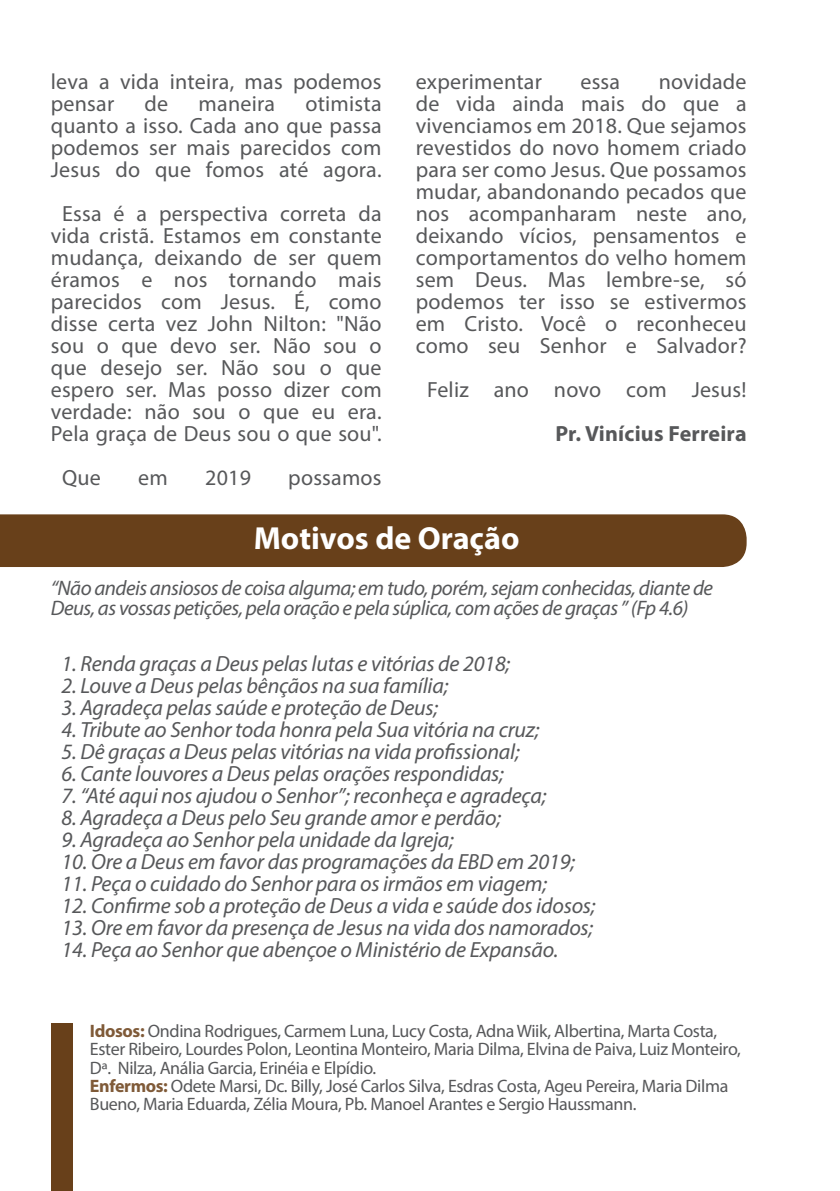
<style>
.page{position:relative;width:840px;height:1191px;background:#fff}
.page>*{position:absolute;margin:0;border:0;box-sizing:border-box;transform-origin:0 0}
.t1{font:700 32px "Myriad Pro";color:#fff}
.t2{font:22px/22px "Myriad Pro";letter-spacing:.01em;color:#57585a;text-align:justify}
.t3{font:italic 22px "Myriad Pro";letter-spacing:-.01em;color:#57585a}
.t4{font:700 22px "Myriad Pro";letter-spacing:.01em;color:#57585a}
.t5{font:italic 21px/20px "Myriad Pro";letter-spacing:-.025em;color:#57585a}
.t6{font:18px/18px "Myriad Pro";letter-spacing:-.02em;color:#57585a}
.s1{font-weight:700;color:#7f5a38}
</style>
<div class="page">
<div style="left:0;top:514px;width:746px;height:53px;background:#68401a"></div>
<div style="left:51px;top:1024px;width:21px;height:167px;background:#68401a"></div>
<p class="t2" style="left:51px;top:70px;width:332px">leva a vida inteira, mas podemos pensar</p>
<p class="t2" style="left:144px;top:92px;width:25px">de</p>
<p class="t2" style="left:198px;top:92px;width:78px">maneira</p>
<p class="t2" style="left:51px;top:92px;width:332px;text-indent:254px">otimista quanto a isso. Cada ano que passa podemos ser mais parecidos com Jesus do que fomos até agora.</p>
<p class="t2" style="left:51px;top:202px;width:332px;text-align:center">Essa é a perspectiva correta da vida cristã. Estamos em constante mudança, deixando de ser quem éramos e nos tornando mais parecidos com Jesus. É, como disse certa vez John Nilton: "Não sou o que devo ser. Não sou o que desejo ser. Não sou o que espero ser. Mas posso dizer com verdade: não sou o que eu era.<br>Pela graça de Deus sou o que sou".</p>
<p class="t2" style="left:62px;top:466px;width:40px">Que</p>
<p class="t2" style="left:138px;top:466px;width:31px">em</p>
<p class="t2" style="left:205px;top:466px;width:47px">2019</p>
<p class="t2" style="left:288px;top:466px;width:95px">possamos</p>
<p class="t2" style="left:415px;top:70px;width:332px;text-indent:243px">novidade de vida ainda mais do que a vivenciamos em 2018. Que sejamos revestidos do novo homem criado para ser como Jesus. Que possamos mudar, abandonando pecados que nos acompanharam neste ano, deixando vícios, pensamentos e comportamentos do velho homem sem Deus. Mas lembre-se, só podemos ter isso se estivermos em Cristo. Você o reconheceu como seu Senhor e Salvador?</p>
<p class="t2" style="left:427px;top:378px;width:321px">Feliz ano novo com Jesus!</p>
<p class="t4" style="left:555px;top:419px;width:192px">Pr. Vinícius Ferreira</p>
<p class="t2" style="left:415px;top:70px;width:128px">experimentar</p>
<p class="t2" style="left:580px;top:70px;width:41px">essa</p>
<p class="t1" style="left:253px;top:517px;width:267px">Motivos de Oração</p>
<p class="t5" style="left:51px;top:578px;width:663px">“Não andeis ansiosos de coisa alguma; em tudo, porém, sejam conhecidas, diante de<br>Deus, as vossas petições, pela oração e pela súplica, com ações de graças ” (Fp 4.6)</p>
<p class="t3" style="left:62px;top:649px;width:450px">1. Renda graças a Deus pelas lutas e vitórias de 2018;</p>
<p class="t3" style="left:62px;top:671px;width:388px">2. Louve a Deus pelas bênçãos na sua família;</p>
<p class="t3" style="left:62px;top:693px;width:378px">3. Agradeça pelas saúde e proteção de Deus;</p>
<p class="t3" style="left:62px;top:715px;width:479px">4. Tribute ao Senhor toda honra pela Sua vitória na cruz;</p>
<p class="t3" style="left:62px;top:737px;width:459px">5. Dê graças a Deus pelas vitórias na vida profissional;</p>
<p class="t3" style="left:62px;top:759px;width:443px">6. Cante louvores a Deus pelas orações respondidas;</p>
<p class="t3" style="left:62px;top:781px;width:486px">7. “Até aqui nos ajudou o Senhor”; reconheça e agradeça;</p>
<p class="t3" style="left:62px;top:803px;width:440px">8. Agradeça a Deus pelo Seu grande amor e perdão;</p>
<p class="t3" style="left:62px;top:825px;width:393px">9. Agradeça ao Senhor pela unidade da Igreja;</p>
<p class="t3" style="left:62px;top:847px;width:514px">10. Ore a Deus em favor das programações da EBD em 2019;</p>
<p class="t3" style="left:62px;top:869px;width:486px">11. Peça o cuidado do Senhor para os irmãos em viagem;</p>
<p class="t3" style="left:62px;top:891px;width:535px">12. Confirme sob a proteção de Deus a vida e saúde dos idosos;</p>
<p class="t3" style="left:62px;top:913px;width:533px">13. Ore em favor da presença de Jesus na vida dos namorados;</p>
<p class="t3" style="left:62px;top:935px;width:498px">14. Peça ao Senhor que abençoe o Ministério de Expansão.</p>
<p class="t6" style="left:90px;top:1022px;width:652px"><span class="s1">Idosos:</span> Ondina Rodrigues, Carmem Luna, Lucy Costa, Adna Wiik, Albertina, Marta Costa,<br>Ester Ribeiro, Lourdes Polon, Leontina Monteiro, Maria Dilma, Elvina de Paiva, Luiz Monteiro,<br>Dª. Nilza, Anália Garcia, Erinéia e Elpídio.</p>
<p class="t6" style="left:90px;top:1076px;width:639px"><span class="s1">Enfermos:</span> Odete Marsi, Dc. Billy, José Carlos Silva, Esdras Costa, Ageu Pereira, Maria Dilma<br>Bueno, Maria Eduarda, Zélia Moura, Pb. Manoel Arantes e Sergio Haussmann.</p>
</div>
